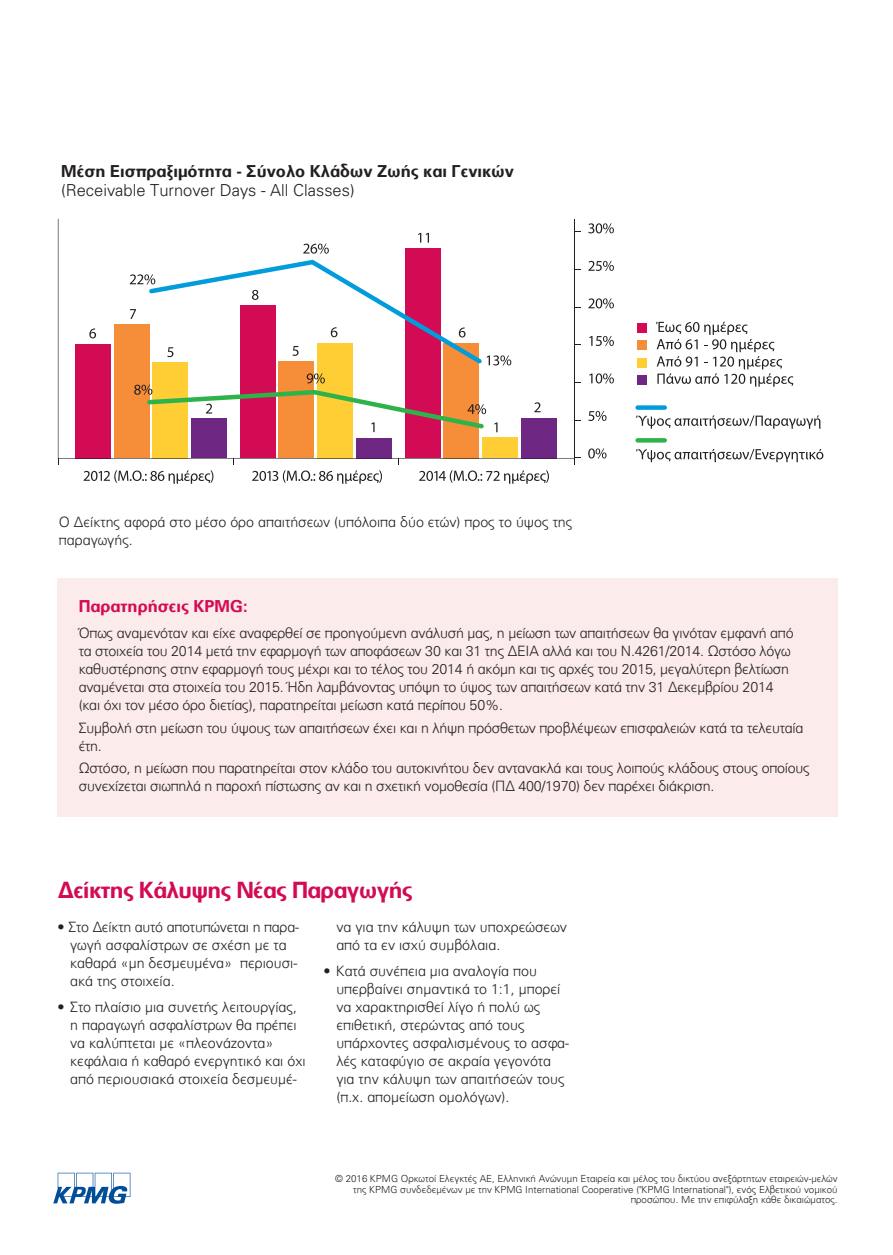
<style>
.page{position:relative;width:893px;height:1255px;background:#fff}
.page>*{position:absolute;margin:0;border:0;box-sizing:border-box;transform-origin:0 0}
.t1{font:700 22.5px "LC Univers";letter-spacing:-.025em;color:#d30b55}
.t2{font:700 16.5px "LC Univers";color:#231f20}
.t3{font:300 16.5px "LC Univers";color:#231f20}
.t4{font:700 16.5px "LC Univers";color:#d30b55}
.t5{font:300 14.25px/18px "LC Univers";letter-spacing:-.015em;color:#231f20}
.t6{font:300 9.75px/10.5px "LC Univers";color:#231f20;text-align:right}
</style>
<div class="page">
<svg style="left:53px;top:1172px;width:77px;height:31px"></svg>
<div style="left:57px;top:577px;width:781px;height:239px;background:#fbebea"></div>
<svg style="left:588px;top:448px;width:18px;height:10px"></svg>
<svg style="left:588px;top:411px;width:18px;height:10px"></svg>
<svg style="left:589px;top:373px;width:25px;height:10px"></svg>
<svg style="left:589px;top:336px;width:25px;height:10px"></svg>
<svg style="left:588px;top:298px;width:26px;height:10px"></svg>
<svg style="left:588px;top:261px;width:26px;height:10px"></svg>
<svg style="left:588px;top:223px;width:26px;height:10px"></svg>
<svg style="left:574px;top:457px;width:7px;height:7px"></svg>
<svg style="left:58px;top:219px;width:499px;height:239px"></svg>
<hr style="left:574px;top:219px;width:1px;height:239px;background:#231f20">
<svg style="left:84px;top:470px;width:129px;height:14px"></svg>
<svg style="left:252px;top:470px;width:130px;height:14px"></svg>
<svg style="left:419px;top:470px;width:130px;height:14px"></svg>
<div style="left:637px;top:323px;width:9px;height:9px;background:#d30b55"></div>
<div style="left:637px;top:341px;width:9px;height:9px;background:#f68d39"></div>
<div style="left:637px;top:358px;width:9px;height:9px;background:#ffce34"></div>
<svg style="left:656px;top:321px;width:137px;height:65px"></svg>
<svg style="left:636px;top:415px;width:184px;height:13px"></svg>
<div style="left:637px;top:375px;width:9px;height:9px;background:#6f2784"></div>
<div style="left:635px;top:405px;width:32px;height:5px;background:#009cdc;border-radius:2px"></div>
<svg style="left:636px;top:449px;width:187px;height:13px"></svg>
<svg style="left:635px;top:438px;width:32px;height:4px"></svg>
<svg style="left:130px;top:260px;width:381px;height:105px"></svg>
<svg style="left:134px;top:373px;width:352px;height:59px"></svg>
<p class="t2" style="left:61px;top:165px;width:454px">Μέση Εισπραξιμότητα - Σύνολο Κλάδων Ζωής και Γενικών</p>
<p class="t3" style="left:61px;top:184px;width:295px">(Receivable Turnover Days - All Classes)</p>
<p class="t5" style="left:59px;top:514px;width:515px">Ο Δείκτης αφορά στο μέσο όρο απαιτήσεων (υπόλοιπα δύο ετών) προς τo ύψος της παραγωγής.</p>
<p class="t4" style="left:79px;top:599px;width:170px">Παρατηρήσεις KPMG:</p>
<p class="t5" style="left:79px;top:625px;width:716px">Όπως αναμενόταν και είχε αναφερθεί σε προηγούμενη ανάλυσή μας, η μείωση των απαιτήσεων θα γινόταν εμφανή από τα στοιχεία του 2014 μετά την εφαρμογή των αποφάσεων 30 και 31 της ΔΕΙΑ αλλά και του Ν.4261/2014. Ωστόσο λόγω καθυστέρησης στην εφαρμογή τους μέχρι και το τέλος του 2014 ή ακόμη και τις αρχές του 2015, μεγαλύτερη βελτίωση αναμένεται στα στοιχεία του 2015. Ήδη λαμβάνοντας υπόψη το ύψος των απαιτήσεων κατά την 31 Δεκεμβρίου 2014 (και όχι τον μέσο όρο διετίας), παρατηρείται μείωση κατά περίπου 50%.</p>
<p class="t5" style="left:79px;top:719px;width:726px">Συμβολή στη μείωση του ύψους των απαιτήσεων έχει και η λήψη πρόσθετων προβλέψεων επισφαλειών κατά τα τελευταία έτη.</p>
<p class="t5" style="left:79px;top:760px;width:733px">Ωστόσο, η μείωση που παρατηρείται στον κλάδο του αυτοκινήτου δεν αντανακλά και τους λοιπούς κλάδους στους οποίους συνεχίζεται σιωπηλά η παροχή πίστωσης αν και η σχετική νομοθεσία (ΠΔ 400/1970) δεν παρέχει διάκριση.</p>
<h1 class="t1" style="left:58px;top:881px;width:356px">Δείκτης Κάλυψης Νέας Παραγωγής</h1>
<p class="t5" style="left:70px;top:918px;width:230px;text-indent:-13px">• Στο Δείκτη αυτό αποτυπώνεται η παρα - γωγή ασφαλίστρων σε σχέση με τα καθαρά «μη δεσμευμένα» περιουσι - ακά της στοιχεία.</p>
<p class="t5" style="left:70px;top:999px;width:237px;text-indent:-13px">• Στο πλαίσιο μια συνετής λειτουργίας, η παραγωγή ασφαλίστρων θα πρέπει να καλύπτεται με «πλεονάζοντα» κεφάλαια ή καθαρό ενεργητικό και όχι από περιουσιακά στοιχεία δεσμευμέ -</p>
<p class="t5" style="left:336px;top:918px;width:232px">να για την κάλυψη των υποχρεώσεων από τα εν ισχύ συμβόλαια.</p>
<p class="t5" style="left:336px;top:963px;width:234px;text-indent:-13px">• Κατά συνέπεια μια αναλογία που υπερβαίνει σημαντικά το 1:1, μπορεί να χαρακτηρισθεί λίγο ή πολύ ως επιθετική, στερώντας από τους υπάρχοντες ασφαλισμένους το ασφα - λές καταφύγιο σε ακραία γεγονότα για την κάλυψη των απαιτήσεών τους (π.χ. απομείωση ομολόγων).</p>
<p class="t6" style="left:335px;top:1174px;width:504px">© 2016 KPMG Ορκωτοί Ελεγκτές ΑΕ, Ελληνική Aνώνυμη Εταιρεία και μέλος του δικτύου ανεξάρτητων εταιρειών-μελών της KPMG συνδεδεμένων με την KPMG International Cooperative ("KPMG International"), ενός Ελβετικού νομικού προσώπου. Με την επιφύλαξη κάθε δικαιώματος.</p>
</div>
